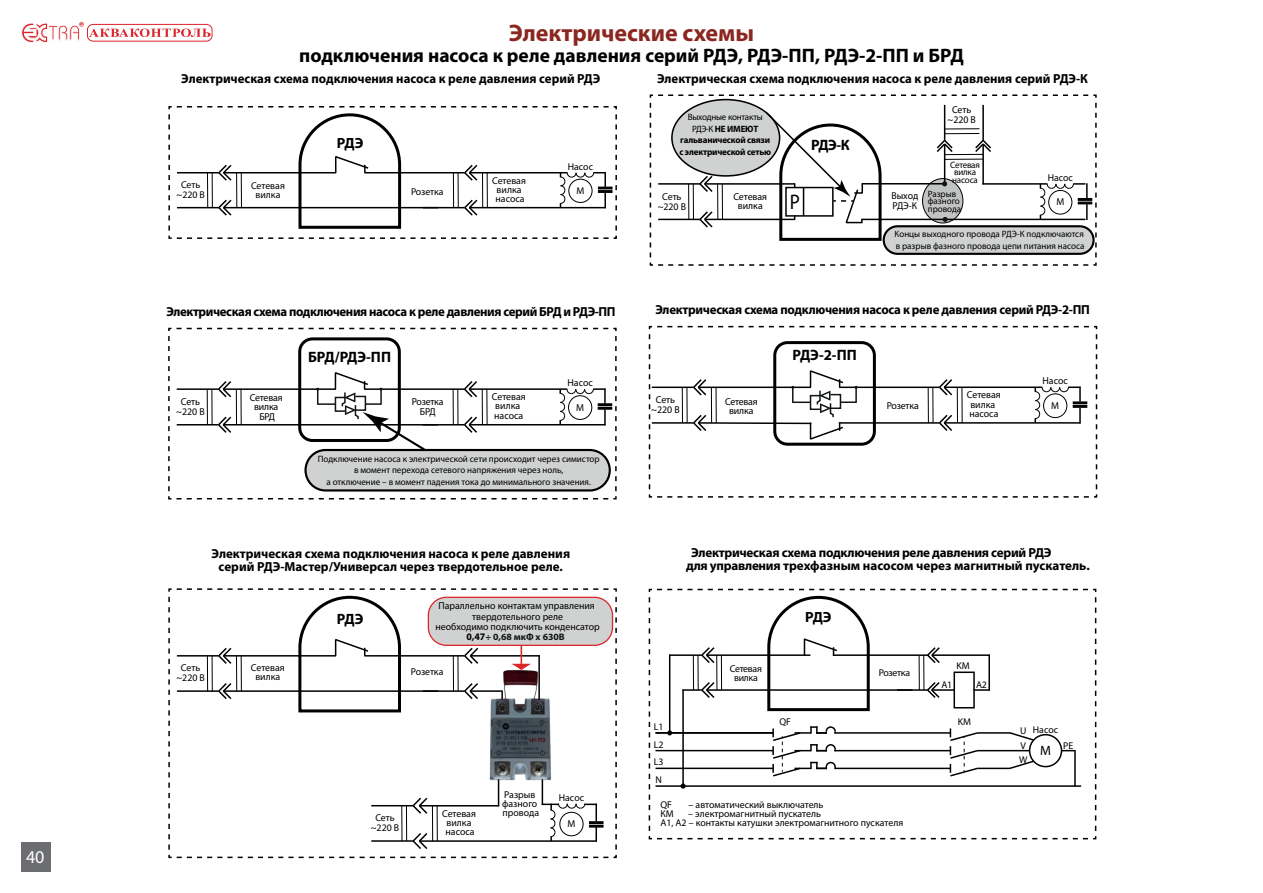
<style>
.page{position:relative;width:1263px;height:893px;background:#fff}
.page>*{position:absolute;margin:0;border:0;box-sizing:border-box;transform-origin:0 0}
.t1{font:700 24px "Myriad Pro";color:#8b2721}
.t2{font:21.15px "Myriad Pro";color:#000001;scale:.9 1}
.t3{font:700 19.5px "Myriad Pro";color:#000001}
.t4{font:18px "Myriad Pro";color:#fff}
.t5{font:700 15px "Myriad Pro";letter-spacing:-.015em;color:#000001}
.t6{font:700 14.85px "Myriad Pro";color:#000001}
.t7{font:700 14.7px "Myriad Pro";color:#000001}
.t8{font:13.5px "Myriad Pro";color:#000001}
.t9{font:700 13.05px/13px "Myriad Pro";letter-spacing:-.005em;color:#000001;text-align:center}
.t10{font:700 13.05px "Myriad Pro";letter-spacing:-.03em;color:#000001}
.t11{font:10.05px/9.1px "Myriad Pro";letter-spacing:-.005em;color:#000001;text-align:center}
.t12{font:10.05px/10.1px "Myriad Pro";letter-spacing:-.025em;color:#000001;text-align:center}
.t13{font:9.9px/9.1px "Myriad Pro";color:#000001;text-align:center}
.t14{font:9.9px/9px "Myriad Pro";letter-spacing:-.03em;color:#000001;text-align:center}
.t15{font:700 9.45px "Myriad Pro";color:#111416}
.t16{font:9.15px/11.6px "Myriad Pro";color:#000001}
.t17{font:700 9.15px/11.4px "Myriad Pro";letter-spacing:-.02em;color:#000001;text-align:center}
.t18{font:9.15px/7.5px "Myriad Pro";letter-spacing:-.02em;color:#000001}
.s1{font-weight:400}
.s2{font-size:9.9px;color:#000001}
</style>
<div class="page">
<div style="left:21px;top:842px;width:30px;height:30px;background:#6c6d70"></div>
<svg style="left:648px;top:325px;width:450px;height:173px"></svg>
<svg style="left:168px;top:327px;width:449px;height:173px"></svg>
<svg style="left:649px;top:94px;width:448px;height:172px"></svg>
<svg style="left:168px;top:106px;width:449px;height:133px"></svg>
<svg style="left:168px;top:588px;width:449px;height:271px"></svg>
<svg style="left:648px;top:588px;width:449px;height:252px"></svg>
<svg style="left:21px;top:22px;width:190px;height:21px"></svg>
<h3 class="t4" style="left:26px;top:846px;width:20px">40</h3>
<h1 class="t1" style="left:509px;top:17px;width:247px">Электрические схемы</h1>
<h3 class="t3" style="left:299px;top:42px;width:666px">подключения насоса к реле давления серий РДЭ, РДЭ-ПП, РДЭ-2-ПП и БРД</h3>
<p class="t9" style="left:181px;top:71px;width:421px">Электрическая схема подключения насоса к реле давления серий РДЭ</p>
<p class="t9" style="left:657px;top:71px;width:432px">Электрическая схема подключения насоса к реле давления серий РДЭ-К</p>
<p class="t6" style="left:337px;top:133px;width:28px">РДЭ</p>
<p class="t17" style="left:679px;top:111px;width:93px"><span class="s1">Выходные контакты<br>РДЭ-К</span> НЕ ИМЕЮТ гальванической связи с электрической сетью</p>
<p class="t5" style="left:811px;top:135px;width:40px">РДЭ-К</p>
<p class="t11" style="left:947px;top:104px;width:30px;line-height:10.1px">Сеть ~220 В</p>
<p class="t13" style="left:568px;top:162px;width:27px">Насос</p>
<p class="t13" style="left:492px;top:176px;width:35px">Сетевая вилка насоса</p>
<p class="t13" style="left:176px;top:180px;width:30px;line-height:9.9px">Сеть ~220 В</p>
<p class="t13" style="left:576px;top:186px;width:9px">М</p>
<p class="t13" style="left:251px;top:181px;width:35px">Сетевая вилка</p>
<p class="t13" style="left:411px;top:187px;width:34px">Розетка</p>
<p class="t18" style="left:950px;top:161px;width:31px">Сетевая вилка насоса</p>
<p class="t11" style="left:1048px;top:173px;width:27px">Насос</p>
<p class="t16" style="left:928px;top:190px;width:35px;line-height:7.5px">Разрыв фазного провода</p>
<p class="t11" style="left:891px;top:190px;width:28px;line-height:10.1px;text-align:left">Выход<br>РДЭ-К</p>
<p class="t16" style="left:894px;top:228px;width:191px">Концы выходного провода РДЭ-К подключаются в разрыв фазного провода цепи питания насоса</p>
<p class="t11" style="left:658px;top:191px;width:30px;line-height:10.1px">Сеть ~220 В</p>
<p class="t11" style="left:1056px;top:197px;width:9px">М</p>
<p class="t11" style="left:733px;top:192px;width:35px">Сетевая вилка</p>
<h2 class="t2" style="left:790px;top:189px;width:13px">Р</h2>
<p class="t10" style="left:166px;top:303px;width:451px">Электрическая схема подключения насоса к реле давления серий БРД и РДЭ-ПП</p>
<p class="t9" style="left:655px;top:302px;width:436px">Электрическая схема подключения насоса к реле давления серий РДЭ-2-ПП</p>
<p class="t5" style="left:308px;top:347px;width:84px">БРД/РДЭ-ПП</p>
<p class="t5" style="left:792px;top:345px;width:66px">РДЭ-2-ПП</p>
<p class="t11" style="left:567px;top:378px;width:27px">Насос</p>
<p class="t11" style="left:1042px;top:376px;width:27px">Насос</p>
<p class="t11" style="left:492px;top:392px;width:35px;text-align:left">Сетевая вилка насоса</p>
<p class="t11" style="left:250px;top:393px;width:34px">Сетевая вилка<br>БРД</p>
<p class="t11" style="left:176px;top:396px;width:30px;line-height:10.1px">Сеть ~220 В</p>
<p class="t11" style="left:576px;top:402px;width:9px">М</p>
<p class="t12" style="left:412px;top:396px;width:33px">Розетка<br>БРД</p>
<p class="t11" style="left:967px;top:390px;width:35px;text-align:left">Сетевая вилка насоса</p>
<p class="t11" style="left:651px;top:394px;width:30px;line-height:10.1px">Сеть ~220 В</p>
<p class="t11" style="left:1051px;top:401px;width:9px">М</p>
<p class="t11" style="left:725px;top:397px;width:34px">Сетевая вилка</p>
<p class="t11" style="left:887px;top:400px;width:33px">Розетка</p>
<p class="t16" style="left:318px;top:453px;width:283px;text-align:center">Подключение насоса к электрической сети происходит через симистор в момент перехода сетевого напряжения через ноль,<br>а отключение – в момент падения тока до минимального значения.</p>
<p class="t9" style="left:211px;top:546px;width:360px">Электрическая схема подключения насоса к реле давления серий РДЭ-Мастер/Универсал через твердотельное реле.</p>
<p class="t9" style="left:686px;top:545px;width:405px;text-align:left;text-indent:5px">Электрическая схема подключения реле давления серий РДЭ<br>для управления трехфазным насосом через магнитный пускатель.</p>
<p class="t5" style="left:337px;top:609px;width:28px">РДЭ</p>
<p class="t13" style="left:436px;top:601px;width:166px;line-height:10.2px">Параллельно контактам управления твердотельного реле<br>необходимо подключить конденсатор</p>
<p class="t15" style="left:466px;top:630px;width:100px"><span class="s2">0,47</span>÷ 0,68 мкФ х 630В</p>
<p class="t7" style="left:805px;top:607px;width:28px">РДЭ</p>
<p class="t13" style="left:176px;top:663px;width:30px;line-height:9.9px">Сеть ~220 В</p>
<p class="t13" style="left:251px;top:663px;width:35px">Сетевая вилка</p>
<p class="t13" style="left:411px;top:667px;width:34px">Розетка</p>
<p class="t14" style="left:730px;top:664px;width:34px">Сетевая вилка</p>
<p class="t14" style="left:879px;top:668px;width:33px">Розетка</p>
<p class="t13" style="left:956px;top:661px;width:15px">KM</p>
<p class="t13" style="left:941px;top:680px;width:12px">A1</p>
<p class="t13" style="left:976px;top:680px;width:12px">A2</p>
<p class="t13" style="left:654px;top:722px;width:11px">L1</p>
<p class="t13" style="left:654px;top:740px;width:11px">L2</p>
<p class="t13" style="left:654px;top:757px;width:11px">L3</p>
<p class="t13" style="left:779px;top:717px;width:13px">QF</p>
<p class="t13" style="left:958px;top:717px;width:15px">KM</p>
<p class="t13" style="left:1033px;top:725px;width:27px">Насос</p>
<p class="t8" style="left:1040px;top:742px;width:12px">М</p>
<p class="t13" style="left:1020px;top:726px;width:8px">U</p>
<p class="t13" style="left:1063px;top:740px;width:12px">PE</p>
<p class="t13" style="left:1020px;top:740px;width:7px">V</p>
<p class="t13" style="left:1019px;top:755px;width:10px">W</p>
<p class="t13" style="left:655px;top:775px;width:8px">N</p>
<p class="t13" style="left:371px;top:813px;width:30px;line-height:9.9px">Сеть ~220 В</p>
<p class="t13" style="left:502px;top:790px;width:38px;text-align:left">Разрыв фазного провода</p>
<p class="t13" style="left:559px;top:793px;width:27px">Насос</p>
<p class="t13" style="left:442px;top:809px;width:35px">Сетевая вилка насоса</p>
<p class="t13" style="left:567px;top:819px;width:9px">М</p>
<p class="t13" style="left:660px;top:800px;width:13px">QF</p>
<p class="t13" style="left:689px;top:800px;width:136px">– автоматический выключатель</p>
<p class="t13" style="left:660px;top:809px;width:15px">КМ</p>
<p class="t13" style="left:660px;top:809px;width:244px;text-align:left;text-indent:28px">– электромагнитный пускатель<br>А1, А2 – контакты катушки электромагнитного пускателя</p>
</div>
